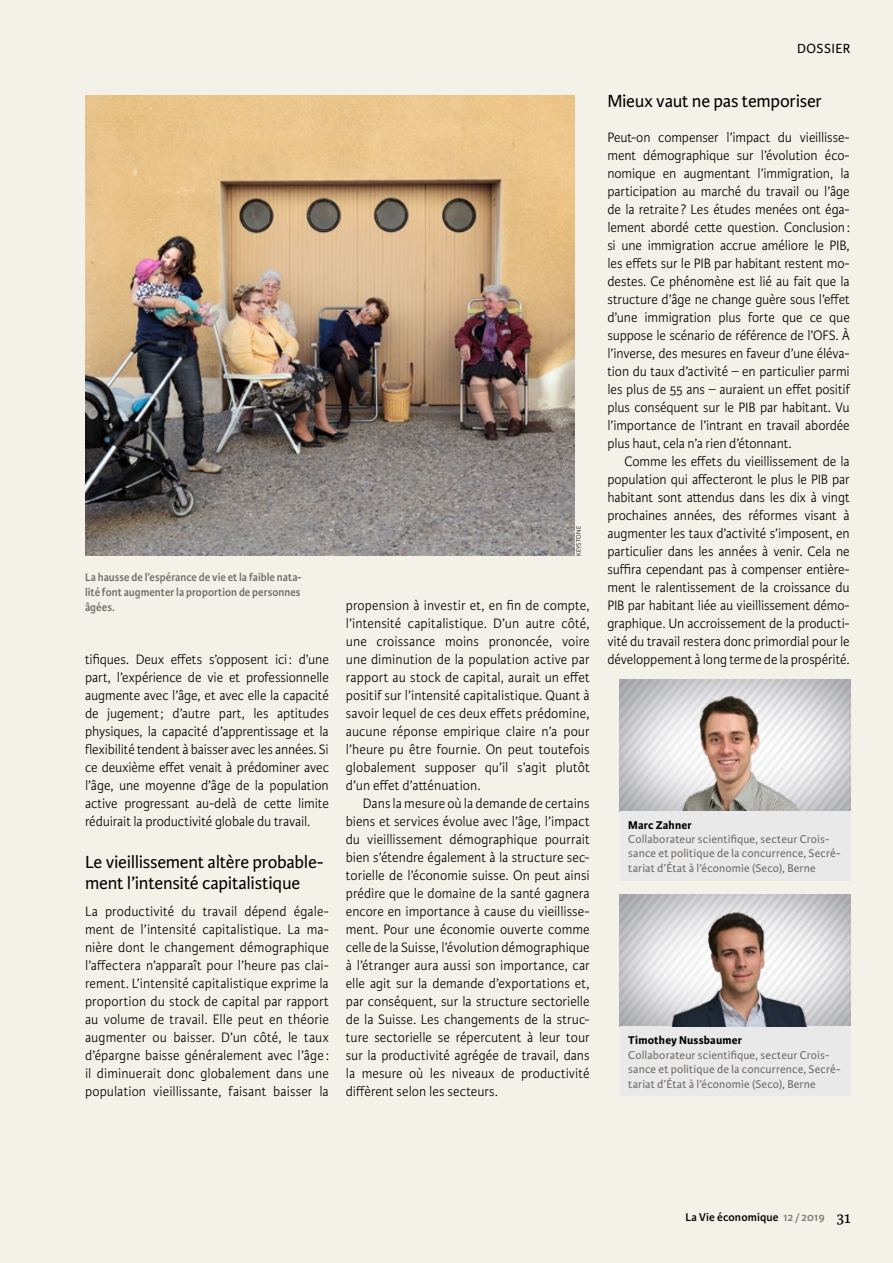
<style>
.page{position:relative;width:893px;height:1263px;background:#f4f2e8}
.page>*{position:absolute;margin:0;border:0;box-sizing:border-box;transform-origin:0 0}
.t1{font:18.75px/21px "Karmina Sans";letter-spacing:-.015em;color:#000}
.t2{font:300 14.55px/18px "Karmina Sans";color:#000;text-align:justify;scale:.96 1}
.t3{font:14.1px "Karmina Sans";letter-spacing:.03em;color:#000}
.t4{font:12px/14.4px "Karmina Sans";letter-spacing:.01em;color:#6d6966}
.t5{font:600 12px/15px "Karmina Sans";letter-spacing:.005em;color:#6d6966;text-align:justify;scale:.95 1}
.t6{font:700 12px "Karmina Sans";letter-spacing:.015em;color:#000}
.t7{font:600 12px "Karmina Sans";letter-spacing:.01em;color:#000}
.t8{font:300 6.75px "Karmina Sans";letter-spacing:.01em;color:#000}
.s1{color:#817e7b}
.s2{font-family:"Karmina";font-weight:400;font-size:16.5px}
</style>
<div class="page">
<img style="left:620px;top:679px;width:230px;height:132px">
<div style="left:620px;top:811px;width:230px;height:69px;background:#e9e9e9"></div>
<img style="left:622px;top:683px;width:228px;height:128px">
<img style="left:620px;top:895px;width:230px;height:4px">
<div style="left:620px;top:1027px;width:230px;height:69px;background:#e9e9e9"></div>
<img style="left:620px;top:899px;width:230px;height:128px">
<img style="left:85px;top:96px;width:489px;height:460px">
<p class="t5" style="left:85px;top:569px;width:230px">La hausse de l’espérance de vie et la faible nata&shy;lité font augmenter la proportion de personnes âgées.</p>
<p class="t2" style="left:85px;top:651px;width:255px">tifiques. Deux effets s’opposent ici: d’une part, l’expérience de vie et professionnelle augmente avec l’âge, et avec elle la capacité de jugement; d’autre part, les aptitudes physiques, la capacité d’apprentissage et la flexibilité tendent à baisser avec les années. Si ce deuxième effet venait à prédominer avec l’âge, une moyenne d’âge de la population active progressant au-delà de cette limite réduirait la productivité globale du travail.</p>
<p class="t1" style="left:85px;top:852px;width:240px">Le vieillissement altère probable&shy;ment l’intensité capitalistique</p>
<p class="t2" style="left:85px;top:903px;width:255px">La productivité du travail dépend égale&shy;ment de l’intensité capitalistique. La ma&shy;nière dont le changement démographique l’affectera n’apparaît pour l’heure pas clai&shy;rement. L’intensité capitalistique exprime la proportion du stock de capital par rapport au volume de travail. Elle peut en théorie augmenter ou baisser. D’un côté, le taux d’épargne baisse généralement avec l’âge : il diminuerait donc globalement dans une population vieillissante, faisant baisser la</p>
<p class="t8" style="left:575px;top:556px;width:31px;rotate:-90deg">KEYSTONE</p>
<p class="t2" style="left:346px;top:597px;width:255px">propension à investir et, en fin de compte, l’intensité capitalistique. D’un autre côté, une croissance moins prononcée, voire une diminution de la population active par rapport au stock de capital, aurait un effet positif sur l’intensité capitalistique. Quant à savoir lequel de ces deux effets prédomine, aucune réponse empirique claire n’a pour l’heure pu être fournie. On peut toutefois globalement supposer qu’il s’agit plutôt d’un effet d’atténuation.</p>
<p class="t2" style="left:346px;top:794px;width:255px;text-indent:17px">Dans la mesure où la demande de certains biens et services évolue avec l’âge, l’impact du vieillissement démographique pourrait bien s’étendre également à la structure sec&shy;torielle de l’économie suisse. On peut ainsi prédire que le domaine de la santé gagnera encore en importance à cause du vieillisse&shy;ment. Pour une économie ouverte comme celle de la Suisse, l’évolution démographique à l’étranger aura aussi son importance, car elle agit sur la demande d’exportations et, par conséquent, sur la structure sectorielle de la Suisse. Les changements de la struc&shy;ture sectorielle se répercutent à leur tour sur la productivité agrégée de travail, dans la mesure où les niveaux de productivité diffèrent selon les secteurs.</p>
<p class="t3" style="left:797px;top:41px;width:55px">DOSSIER</p>
<p class="t1" style="left:607px;top:91px;width:216px">Mieux vaut ne pas temporiser</p>
<p class="t2" style="left:607px;top:129px;width:254px">Peut-on compenser l’impact du vieillisse&shy;ment démographique sur l’évolution éco&shy;nomique en augmentant l’immigration, la participation au marché du travail ou l’âge de la retraite? Les études menées ont éga&shy;lement abordé cette question. Conclusion: si une immigration accrue améliore le PIB, les effets sur le PIB par habitant restent mo&shy;destes. Ce phénomène est lié au fait que la structure d’âge ne change guère sous l’effet d’une immigration plus forte que ce que suppose le scénario de référence de l’OFS. À l’inverse, des mesures en faveur d’une éléva&shy;tion du taux d’activité – en particulier parmi les plus de 55 ans – auraient un effet positif plus conséquent sur le PIB par habitant. Vu l’importance de l’intrant en travail abordée plus haut, cela n’a rien d’étonnant.</p>
<p class="t2" style="left:607px;top:453px;width:254px;text-indent:17px">Comme les effets du vieillissement de la population qui affecteront le plus le PIB par habitant sont attendus dans les dix à vingt prochaines années, des réformes visant à augmenter les taux d’activité s’imposent, en particulier dans les années à venir. Cela ne suffira cependant pas à compenser entière&shy;ment le ralentissement de la croissance du PIB par habitant liée au vieillissement démo&shy;graphique. Un accroissement de la producti&shy;vité du travail restera donc primordial pour le développement à long terme de la prospérité.</p>
<p class="t6" style="left:628px;top:818px;width:65px">Marc Zahner</p>
<p class="t4" style="left:628px;top:832px;width:214px">Collaborateur scientifique, secteur Crois&shy;sance et politique de la concurrence, Secré&shy;tariat d’État à l’économie (Seco), Berne</p>
<p class="t6" style="left:628px;top:1033px;width:115px">Timothey Nussbaumer</p>
<p class="t4" style="left:628px;top:1048px;width:214px">Collaborateur scientifique, secteur Crois&shy;sance et politique de la concurrence, Secré&shy;tariat d’État à l’économie (Seco), Berne</p>
<p class="t7" style="left:685px;top:1210px;width:166px">La Vie économique <span class="s1">12/2019</span> <span class="s2">31</span></p>
</div>
